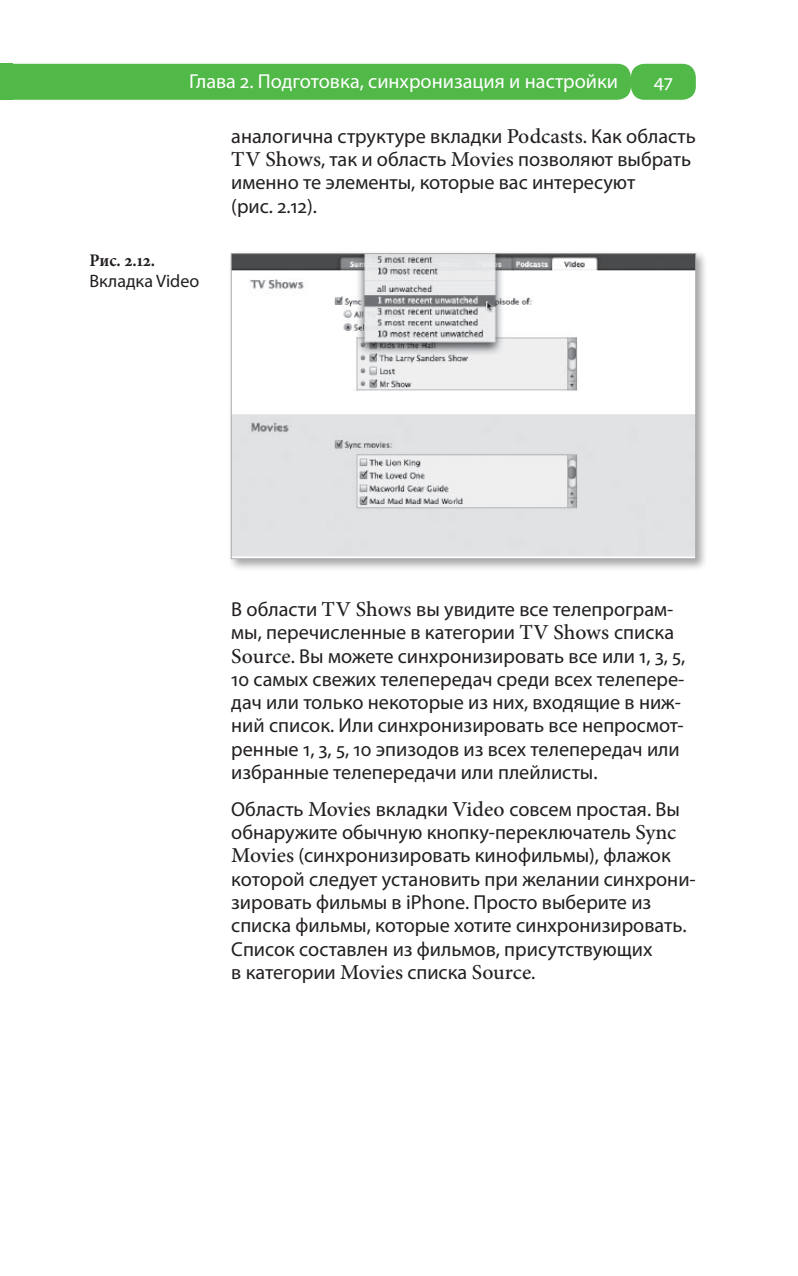
<style>
.page{position:relative;width:798px;height:1276px;background:#fff}
.page>*{position:absolute;margin:0;border:0;box-sizing:border-box;transform-origin:0 0}
.t1{font:20.25px/23.4px "Myriad Pro";color:#231f20}
.t2{font:20.25px "Myriad Pro";color:#fff}
.t3{font:18px "Myriad Pro";color:#231f20}
.t4{font:700 17.78px "Minion Pro";color:#231f20;scale:.95 1}
.s1{font-family:"Minion Pro";font-weight:500;font-size:21.15px}
</style>
<div class="page">
<div style="left:0;top:64px;width:630px;height:36px;background:#51b948;border-radius:14px"></div>
<div style="left:630px;top:64px;width:65px;height:36px;background:#51b948;border-radius:14px"></div>
<div style="left:0;top:64px;width:13px;height:36px;background:#51b948"></div>
<div style="left:226px;top:249px;width:483px;height:323px;background:#231f20;opacity:.4"></div>
<img style="left:233px;top:255px;width:460px;height:301px">
<div style="left:231px;top:253px;width:464px;height:306px;border:1px solid #a8a9ad"></div>
<p class="t2" style="left:189px;top:69px;width:430px">Глава 2. Подготовка, синхронизация и настройки</p>
<p class="t2" style="left:653px;top:69px;width:20px">47</p>
<p class="t4" style="left:89px;top:248px;width:71px">Рис. 2.12.</p>
<p class="t3" style="left:89px;top:269px;width:111px">Вкладка Video</p>
<p class="t1" style="left:231px;top:124px;width:466px">аналогична структуре вкладки <span class="s1">Podcasts</span>. Как область <span class="s1">TV Shows</span>, так и область <span class="s1">Movies</span> позволяют выбрать именно те элементы, которые вас интересуют<br>(рис. 2.12).</p>
<p class="t1" style="left:231px;top:597px;width:455px">В области <span class="s1">TV Shows</span> вы увидите все телепрограм&shy;мы, перечисленные в категории <span class="s1">TV Shows</span> списка <span class="s1">Source</span>. Вы можете синхронизировать все или 1, 3, 5, 10 самых свежих телепередач среди всех телепере&shy;дач или только некоторые из них, входящие в ниж&shy;ний список. Или синхронизировать все непросмот&shy;ренные 1, 3, 5, 10 эпизодов из всех телепередач или избранные телепередачи или плейлисты.</p>
<p class="t1" style="left:231px;top:797px;width:466px">Область <span class="s1">Movies</span> вкладки <span class="s1">Video</span> совсем простая. Вы обнаружите обычную кнопку-переключатель <span class="s1">Sync Movies</span> (синхронизировать кинофильмы), флажок которой следует установить при желании синхрони&shy;зировать фильмы в iPhone. Просто выберите из списка фильмы, которые хотите синхронизировать.<br>Список составлен из фильмов, присутствующих<br>в категории <span class="s1">Movies</span> списка <span class="s1">Source</span>.</p>
</div>
